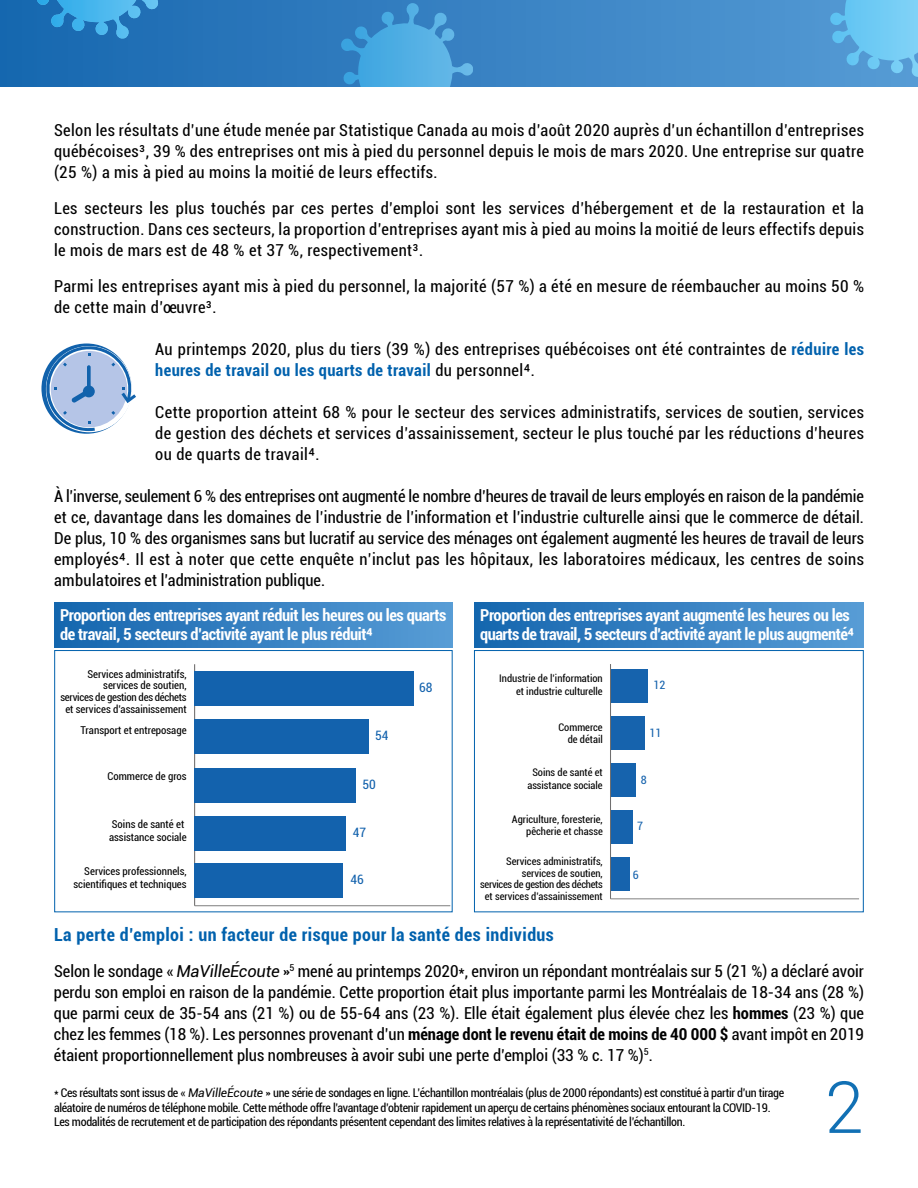
<style>
.page{position:relative;width:918px;height:1188px;background:#fff}
.page>*{position:absolute;margin:0;border:0;box-sizing:border-box;transform-origin:0 0}
.t1{font:300 72px "Roboto";color:#1170b4}
.t2{font:700 condensed 18px "Roboto";letter-spacing:.025em;color:#0061ad}
.t3{font:condensed 16.5px/21px "Roboto";letter-spacing:.025em;color:#000;text-align:justify}
.t4{font:700 condensed 16.5px/19.8px "Roboto";letter-spacing:-.025em;color:#fff}
.t5{font:condensed 12.9px "Roboto";color:#1362ad}
.t6{font:condensed 12px/14.4px "Roboto";letter-spacing:-.025em;color:#000}
.t7{font:condensed 11.55px "Roboto";color:#1663ad}
.t8{font:condensed 10.8px/11.9px "Roboto";color:#000;text-align:right}
.t9{font:condensed 10.5px/12.6px "Roboto";color:#000;text-align:right}
.s1{font-weight:700;color:#0061ad}
.s2{font-style:italic;font-stretch:normal}
.s3{font-weight:700}
</style>
<div class="page">
<div style="left:0;top:0;width:918px;height:86px;background:linear-gradient(to right,#1667af,#569bd5)"></div>
<svg style="left:829px;top:0;width:89px;height:77px;background:#67bae9"></svg>
<svg style="left:32px;top:0;width:133px;height:39px;background:#2f8bca"></svg>
<svg style="left:340px;top:4px;width:133px;height:82px;background:#4398d3"></svg>
<svg style="left:41px;top:343px;width:95px;height:91px"></svg>
<hr style="left:195px;top:905px;width:255px;height:1px;background:#878787">
<hr style="left:194px;top:664px;width:1px;height:242px;background:#706f6f">
<div style="left:195px;top:671px;width:219px;height:35px;background:#1362ad"></div>
<div style="left:195px;top:719px;width:174px;height:35px;background:#1362ad"></div>
<div style="left:195px;top:768px;width:161px;height:35px;background:#1362ad"></div>
<div style="left:195px;top:816px;width:151px;height:34px;background:#1362ad"></div>
<div style="left:195px;top:863px;width:148px;height:35px;background:#1362ad"></div>
<div style="left:54px;top:650px;width:399px;height:262px;border:1px solid #0061ad"></div>
<div style="left:54px;top:602px;width:399px;height:46px;background:linear-gradient(to right,#1566ae,#589cd6)"></div>
<hr style="left:611px;top:898px;width:248px;height:1px;background:#878787">
<hr style="left:610px;top:664px;width:1px;height:235px;background:#706f6f">
<div style="left:611px;top:669px;width:37px;height:34px;background:#1663ad"></div>
<div style="left:611px;top:716px;width:34px;height:34px;background:#1663ad"></div>
<div style="left:611px;top:763px;width:25px;height:34px;background:#1663ad"></div>
<div style="left:611px;top:810px;width:22px;height:34px;background:#1663ad"></div>
<div style="left:611px;top:857px;width:19px;height:34px;background:#1663ad"></div>
<div style="left:474px;top:650px;width:390px;height:262px;border:1px solid #0061ad"></div>
<div style="left:474px;top:602px;width:390px;height:46px;background:linear-gradient(to right,#1566ae,#589cd6)"></div>
<p class="t3" style="left:54px;top:119px;width:811px">Selon les résultats d’une étude menée par Statistique Canada au mois d’août 2020 auprès d’un échantillon d’entreprises québécoises³, 39 % des entreprises ont mis à pied du personnel depuis le mois de mars 2020. Une entreprise sur quatre (25 %) a mis à pied au moins la moitié de leurs effectifs.</p>
<p class="t3" style="left:54px;top:197px;width:812px">Les secteurs les plus touchés par ces pertes d’emploi sont les services d’hébergement et de la restauration et la construction. Dans ces secteurs, la proportion d’entreprises ayant mis à pied au moins la moitié de leurs effectifs depuis le mois de mars est de 48 % et 37 %, respectivement³.</p>
<p class="t3" style="left:54px;top:275px;width:812px">Parmi les entreprises ayant mis à pied du personnel, la majorité (57 %) a été en mesure de réembaucher au moins 50 % de cette main d’œuvre³.</p>
<p class="t3" style="left:155px;top:338px;width:710px">Au printemps 2020, plus du tiers (39 %) des entreprises québécoises ont été contraintes de <span class="s1">réduire les heures de travail ou les quarts de travail</span> du personnel⁴.</p>
<p class="t3" style="left:155px;top:401px;width:710px">Cette proportion atteint 68 % pour le secteur des services administratifs, services de soutien, services de gestion des déchets et services d’assainissement, secteur le plus touché par les réductions d’heures ou de quarts de travail⁴.</p>
<p class="t3" style="left:54px;top:485px;width:812px">À l’inverse, seulement 6 % des entreprises ont augmenté le nombre d’heures de travail de leurs employés en raison de la pandémie et ce, davantage dans les domaines de l’industrie de l’information et l’industrie culturelle ainsi que le commerce de détail.<br>De plus, 10 % des organismes sans but lucratif au service des ménages ont également augmenté les heures de travail de leurs employés⁴. Il est à noter que cette enquête n’inclut pas les hôpitaux, les laboratoires médicaux, les centres de soins ambulatoires et l’administration publique.</p>
<p class="t4" style="left:60px;top:604px;width:388px">Proportion des entreprises ayant réduit les heures ou les quarts de travail, 5 secteurs d’activité ayant le plus réduit⁴</p>
<p class="t8" style="left:60px;top:667px;width:128px">Services administratifs, services de soutien,<br>services de gestion des déchets et services d’assainissement</p>
<p class="t8" style="left:81px;top:724px;width:108px">Transport et entreposage</p>
<p class="t8" style="left:108px;top:770px;width:81px">Commerce de gros</p>
<p class="t8" style="left:109px;top:817px;width:79px;line-height:12.9px;text-align:left">Soins de santé et assistance sociale</p>
<p class="t8" style="left:74px;top:865px;width:115px;line-height:12.9px">Services professionnels, scientifiques et techniques</p>
<p class="t5" style="left:375px;top:727px;width:15px">54</p>
<p class="t5" style="left:362px;top:776px;width:15px">50</p>
<p class="t5" style="left:353px;top:823px;width:15px">47</p>
<p class="t5" style="left:351px;top:870px;width:15px">46</p>
<p class="t5" style="left:419px;top:679px;width:15px">68</p>
<p class="t4" style="left:480px;top:604px;width:375px">Proportion des entreprises ayant augmenté les heures ou les quarts de travail, 5 secteurs d’activité ayant le plus augmenté⁴</p>
<p class="t9" style="left:499px;top:672px;width:105px">Industrie de l’information et industrie culturelle</p>
<p class="t9" style="left:558px;top:720px;width:46px">Commerce de détail</p>
<p class="t9" style="left:527px;top:766px;width:77px;text-align:center">Soins de santé et assistance sociale</p>
<p class="t9" style="left:512px;top:812px;width:92px">Agriculture, foresterie, pêcherie et chasse</p>
<p class="t9" style="left:480px;top:855px;width:124px;line-height:11.6px">Services administratifs, services de soutien,<br>services de gestion des déchets et services d’assainissement</p>
<p class="t7" style="left:653px;top:677px;width:13px">12</p>
<p class="t7" style="left:650px;top:725px;width:13px">11</p>
<p class="t7" style="left:641px;top:772px;width:7px">8</p>
<p class="t7" style="left:637px;top:818px;width:7px">7</p>
<p class="t7" style="left:633px;top:867px;width:7px">6</p>
<p class="t2" style="left:54px;top:921px;width:501px">La perte d’emploi : un facteur de risque pour la santé des individus</p>
<p class="t3" style="left:54px;top:960px;width:812px">Selon le sondage « <span class="s2">MaVilleÉcoute</span> »⁵<sup>5</sup> mené au printemps 2020*, environ un répondant montréalais sur 5 (21 %) a déclaré avoir perdu son emploi en raison de la pandémie. Cette proportion était plus importante parmi les Montréalais de 18-34 ans (28 %) que parmi ceux de 35-54 ans (21 %) ou de 55-64 ans (23 %). Elle était également plus élevée chez les <span class="s3">hommes</span> (23 %) que chez les femmes (18 %). Les personnes provenant d’un <span class="s3">ménage dont le revenu était de moins de 40 000 $</span> avant impôt en 2019 étaient proportionnellement plus nombreuses à avoir subi une perte d’emploi (33 % c. 17 %)<sup>5</sup>⁵.</p>
<p class="t6" style="left:54px;top:1086px;width:732px">* Ces résultats sont issus de « <span class="s2">MaVilleÉcoute</span> »⁵ une série de sondages en ligne. L’échantillon montréalais (plus de 2000 répondants) est constitué à partir d’un tirage aléatoire de numéros de téléphone mobile. Cette méthode offre l’avantage d’obtenir rapidement un aperçu de certains phénomènes sociaux entourant la COVID-19.<br>Les modalités de recrutement et de participation des répondants présentent cependant des limites relatives à la représentativité de l’échantillon.</p>
<h1 class="t1" style="left:824px;top:1057px;width:41px">2</h1>
</div>
